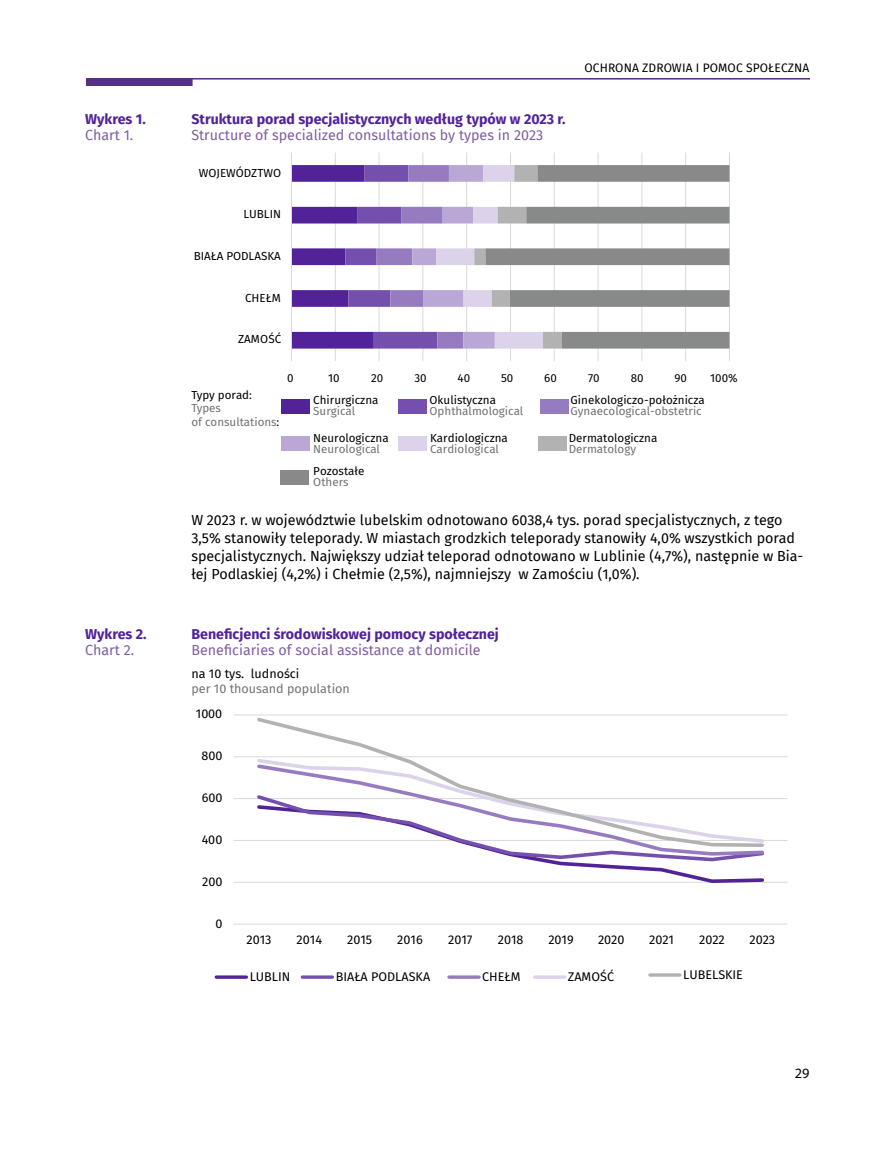
<style>
.page{position:relative;width:893px;height:1149px;background:#fff}
.page>*{position:absolute;margin:0;border:0;box-sizing:border-box;transform-origin:0 0}
.t1{font:14.25px/18px "Fira Sans";color:#000}
.t2{font:700 14.25px "Fira Sans";color:#522398}
.t3{font:14.25px "Fira Sans";color:#805da3}
.t4{font:14.25px "Myriad Pro";color:#000}
.t5{font:12.6px "Fira Sans";color:#010202}
.t6{font:12.6px "Fira Sans";color:#000}
.t7{font:12.6px "Fira Sans";color:#727271}
.t8{font:12px "Fira Sans";letter-spacing:.01em;color:#000}
.t9{font:11.7px "Fira Sans";color:#010202}
.t10{font:11.55px "Fira Sans";color:#000}
.t11{font:11.55px/14px "Fira Sans";color:#727271}
.s1{color:#4c2582}
.s2{color:#000}
</style>
<div class="page">
<img style="left:86px;top:78px;width:723px;height:7px">
<div style="left:281px;top:399px;width:29px;height:14px;background:#522398"></div>
<div style="left:398px;top:399px;width:29px;height:14px;background:#754fad"></div>
<div style="left:540px;top:399px;width:28px;height:14px;background:#977bc1"></div>
<div style="left:281px;top:436px;width:29px;height:15px;background:#baa7d6"></div>
<div style="left:398px;top:436px;width:29px;height:15px;background:#dcd3ea"></div>
<div style="left:538px;top:436px;width:29px;height:15px;background:#b3b2b2"></div>
<div style="left:280px;top:469px;width:29px;height:15px;background:#888989"></div>
<hr style="left:729px;top:152px;width:1px;height:209px;background:#d9d9d9">
<hr style="left:685px;top:152px;width:1px;height:209px;background:#d9d9d9">
<hr style="left:642px;top:152px;width:1px;height:209px;background:#d9d9d9">
<hr style="left:598px;top:152px;width:1px;height:209px;background:#d9d9d9">
<hr style="left:554px;top:152px;width:1px;height:209px;background:#d9d9d9">
<hr style="left:510px;top:152px;width:1px;height:209px;background:#d9d9d9">
<hr style="left:466px;top:152px;width:1px;height:209px;background:#d9d9d9">
<hr style="left:423px;top:152px;width:1px;height:209px;background:#d9d9d9">
<hr style="left:379px;top:152px;width:1px;height:209px;background:#d9d9d9">
<hr style="left:335px;top:152px;width:1px;height:209px;background:#d9d9d9">
<svg style="left:292px;top:165px;width:193px;height:183px"></svg>
<svg style="left:485px;top:165px;width:244px;height:183px"></svg>
<hr style="left:291px;top:152px;width:1px;height:209px;background:#d9d9d9">
<hr style="left:216px;top:975px;width:30px;height:3px;background:#522398">
<hr style="left:302px;top:975px;width:30px;height:3px;background:#754fad">
<hr style="left:449px;top:975px;width:30px;height:3px;background:#977bc1">
<hr style="left:535px;top:975px;width:30px;height:3px;background:#dcd3ea">
<hr style="left:650px;top:973px;width:30px;height:3px;background:#b3b2b2">
<hr style="left:234px;top:714px;width:553px;height:1px;background:#d9d9d9">
<hr style="left:234px;top:756px;width:553px;height:1px;background:#d9d9d9">
<hr style="left:234px;top:798px;width:553px;height:1px;background:#d9d9d9">
<hr style="left:234px;top:839px;width:553px;height:1px;background:#d9d9d9">
<hr style="left:234px;top:881px;width:553px;height:1px;background:#d9d9d9">
<hr style="left:234px;top:923px;width:553px;height:1px;background:#d9d9d9">
<svg style="left:255px;top:863px;width:511px;height:20px"></svg>
<svg style="left:254px;top:839px;width:494px;height:24px"></svg>
<svg style="left:255px;top:848px;width:509px;height:9px"></svg>
<svg style="left:255px;top:715px;width:511px;height:133px"></svg>
<p class="t2" style="left:85px;top:107px;width:62px">Wykres 1.</p>
<p class="t2" style="left:191px;top:107px;width:376px">Struktura porad specjalistycznych według typów w 2023 r<span class="s1">.</span></p>
<p class="t3" style="left:85px;top:125px;width:50px">Chart 1.</p>
<p class="t3" style="left:191px;top:125px;width:353px">Structure of specialized consultations by types in 2023</p>
<p class="t9" style="left:199px;top:164px;width:84px">WOJEWÓDZTWO</p>
<p class="t9" style="left:243px;top:205px;width:39px">LUBLIN</p>
<p class="t9" style="left:194px;top:247px;width:89px">BIAŁA PODLASKA</p>
<p class="t9" style="left:245px;top:289px;width:37px">CHEŁM</p>
<p class="t9" style="left:238px;top:330px;width:45px">ZAMOŚĆ</p>
<p class="t8" style="left:584px;top:59px;width:227px">OCHRONA ZDROWIA I POMOC SPOŁECZNA</p>
<p class="t10" style="left:191px;top:385px;width:62px">Typy porad:</p>
<p class="t11" style="left:191px;top:401px;width:89px">Types<br>of consultations<span class="s2">:</span></p>
<p class="t10" style="left:287px;top:369px;width:8px">0</p>
<p class="t10" style="left:328px;top:369px;width:13px">10</p>
<p class="t10" style="left:371px;top:369px;width:14px">20</p>
<p class="t10" style="left:414px;top:369px;width:14px">30</p>
<p class="t10" style="left:458px;top:369px;width:14px">40</p>
<p class="t10" style="left:501px;top:369px;width:14px">50</p>
<p class="t10" style="left:544px;top:369px;width:14px">60</p>
<p class="t10" style="left:588px;top:369px;width:13px">70</p>
<p class="t10" style="left:631px;top:369px;width:14px">80</p>
<p class="t10" style="left:674px;top:369px;width:14px">90</p>
<p class="t10" style="left:710px;top:369px;width:29px">100%</p>
<p class="t10" style="left:313px;top:391px;width:67px">Chirurgiczna</p>
<p class="t11" style="left:313px;top:404px;width:44px">Surgical</p>
<p class="t10" style="left:430px;top:391px;width:68px">Okulistyczna</p>
<p class="t11" style="left:430px;top:404px;width:95px">Ophthalmological</p>
<p class="t10" style="left:571px;top:391px;width:136px">Ginekologiczo-położnicza</p>
<p class="t11" style="left:571px;top:404px;width:133px">Gynaecological-obstetric</p>
<p class="t10" style="left:313px;top:429px;width:77px">Neurologiczna</p>
<p class="t11" style="left:313px;top:441px;width:68px">Neurological</p>
<p class="t10" style="left:313px;top:462px;width:53px">Pozostałe</p>
<p class="t11" style="left:313px;top:474px;width:37px">Others</p>
<p class="t10" style="left:430px;top:429px;width:79px">Kardiologiczna</p>
<p class="t11" style="left:430px;top:441px;width:70px">Cardiological</p>
<p class="t10" style="left:569px;top:429px;width:90px">Dermatologiczna</p>
<p class="t11" style="left:569px;top:441px;width:69px">Dermatology</p>
<p class="t1" style="left:191px;top:510px;width:613px">W 2023 r. w województwie lubelskim odnotowano 6038,4 tys. porad specjalistycznych, z tego 3,5% stanowiły teleporady. W miastach grodzkich teleporady stanowiły 4,0% wszystkich porad specjalistycznych. Największy udział teleporad odnotowano w Lublinie (4,7%), następnie w Bia&shy;łej Podlaskiej (4,2%) i Chełmie (2,5%), najmniejszy w Zamościu (1,0%).</p>
<p class="t2" style="left:85px;top:621px;width:63px">Wykres 2.</p>
<p class="t2" style="left:191px;top:621px;width:309px">Beneficjenci środowiskowej pomocy społecznej</p>
<p class="t3" style="left:85px;top:639px;width:51px">Chart 2.</p>
<p class="t3" style="left:191px;top:639px;width:291px">Beneficiaries of social assistance at domicile</p>
<p class="t6" style="left:191px;top:663px;width:110px">na 10 tys. ludności</p>
<p class="t7" style="left:191px;top:679px;width:160px">per 10 thousand population</p>
<p class="t5" style="left:196px;top:704px;width:28px">1000</p>
<p class="t5" style="left:201px;top:746px;width:22px">800</p>
<p class="t5" style="left:202px;top:788px;width:22px">600</p>
<p class="t5" style="left:202px;top:829px;width:22px">400</p>
<p class="t5" style="left:202px;top:871px;width:22px">200</p>
<p class="t5" style="left:215px;top:913px;width:9px">0</p>
<p class="t5" style="left:247px;top:929px;width:26px">2013</p>
<p class="t5" style="left:297px;top:929px;width:27px">2014</p>
<p class="t5" style="left:347px;top:929px;width:27px">2015</p>
<p class="t5" style="left:397px;top:929px;width:27px">2016</p>
<p class="t5" style="left:448px;top:929px;width:26px">2017</p>
<p class="t5" style="left:498px;top:929px;width:27px">2018</p>
<p class="t5" style="left:548px;top:929px;width:27px">2019</p>
<p class="t5" style="left:598px;top:929px;width:28px">2020</p>
<p class="t5" style="left:649px;top:929px;width:26px">2021</p>
<p class="t5" style="left:699px;top:929px;width:27px">2022</p>
<p class="t5" style="left:749px;top:929px;width:27px">2023</p>
<p class="t6" style="left:250px;top:967px;width:42px">LUBLIN</p>
<p class="t6" style="left:336px;top:967px;width:96px">BIAŁA PODLASKA</p>
<p class="t6" style="left:482px;top:967px;width:40px">CHEŁM</p>
<p class="t6" style="left:568px;top:967px;width:48px">ZAMOŚĆ</p>
<p class="t6" style="left:683px;top:964px;width:61px">LUBELSKIE</p>
<p class="t4" style="left:795px;top:1064px;width:16px">29</p>
</div>
